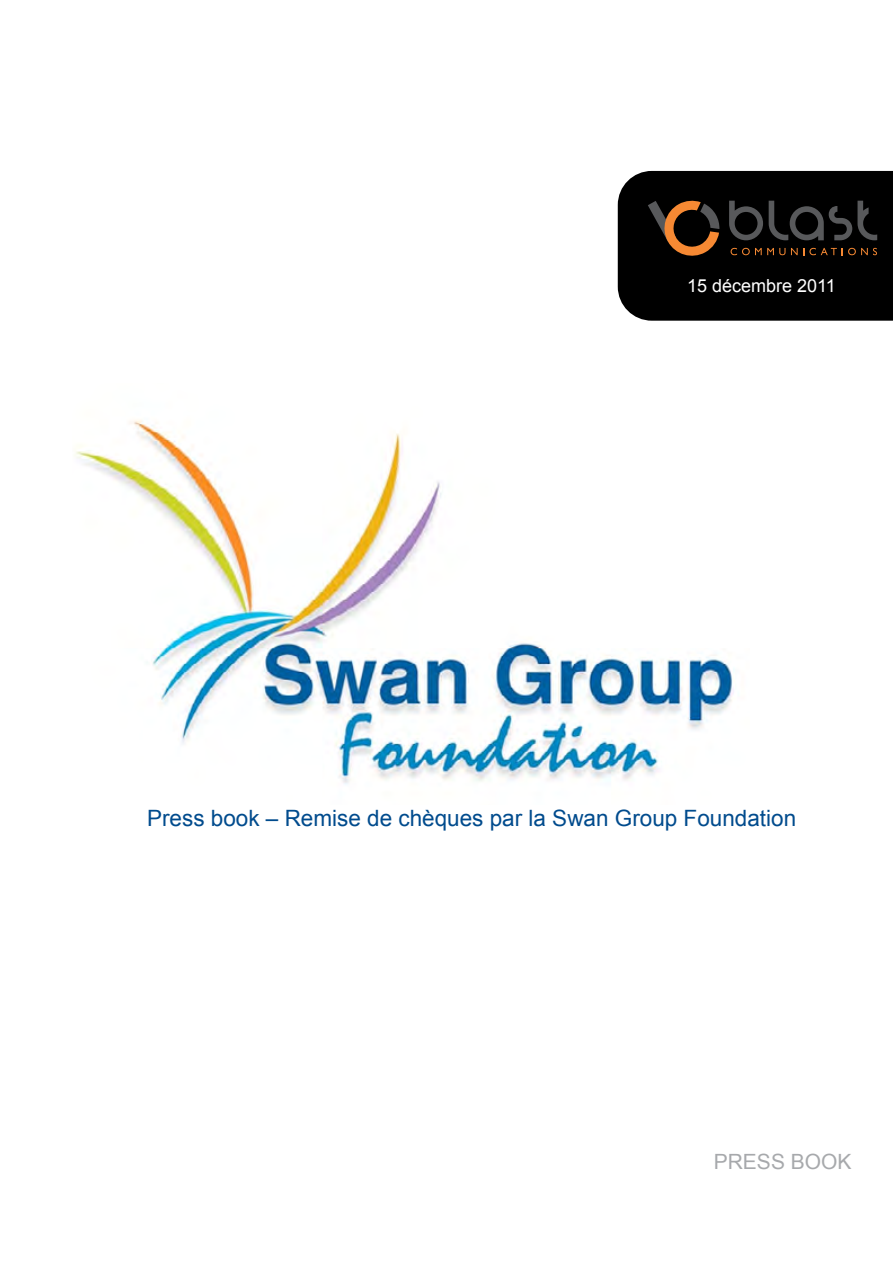
<style>
.page{position:relative;width:893px;height:1263px;background:#fff}
.page>*{position:absolute;margin:0;border:0;box-sizing:border-box;transform-origin:0 0}
.t1{font:22.5px "Arial";color:#004b8d}
.t2{font:21px "Arial";color:#a7a9ac}
.t3{font:18px "Arial";color:#fff}
</style>
<div class="page">
<svg style="left:618px;top:171px;width:275px;height:150px;background:#110e0b"></svg>
<img style="left:74px;top:420px;width:661px;height:365px">
<p class="t3" style="left:687px;top:274px;width:150px">15 décembre 2011</p>
<p class="t1" style="left:147px;top:804px;width:651px">Press book – Remise de chèques par la Swan Group Foundation</p>
<p class="t2" style="left:714px;top:1148px;width:139px">PRESS BOOK</p>
</div>
